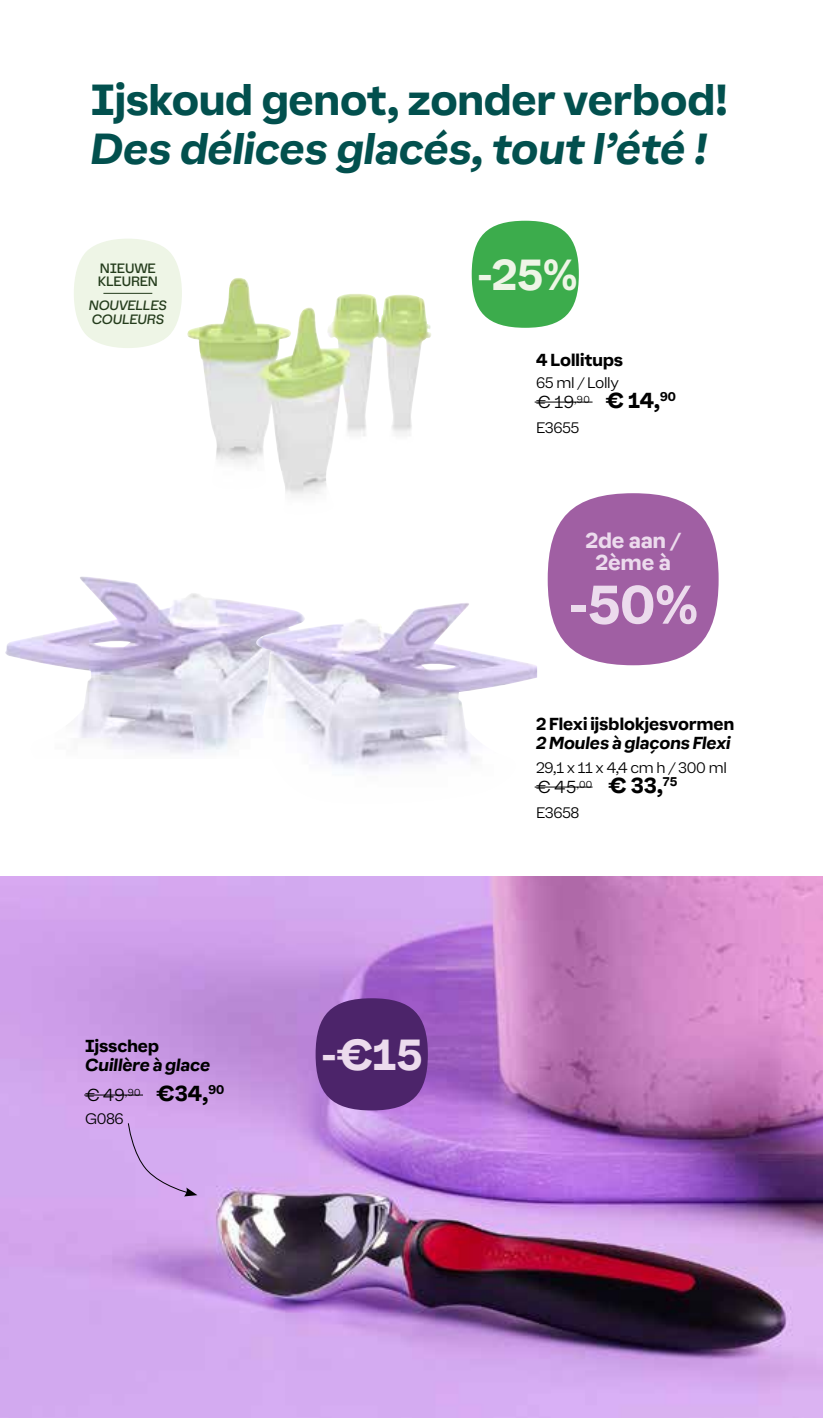
<style>
.page{position:relative;width:823px;height:1418px;background:#fff}
.page>*{position:absolute;margin:0;border:0;box-sizing:border-box;transform-origin:0 0}
.t1{font:700 50px "Earl Sans";color:#ecdbed}
.t2{font:italic 700 40px "Earl Sans";color:#02504e}
.t3{font:700 40px "Earl Sans";color:#02504e}
.t4{font:700 40px "Earl Sans";color:#eef5e6}
.t5{font:700 40px "Earl Sans";color:#ecdbed}
.t6{font:700 20px "Earl Sans";color:#000}
.t7{font:700 20px/21.6px "Earl Sans";color:#ecdbed;text-align:center}
.t8{font:700 16px "Earl Sans";color:#000}
.t9{font:italic 700 16px "Earl Sans";color:#000}
.t10{font:300 14px "Earl Sans";letter-spacing:-.03em;color:#000}
.t11{font:italic 12.4px/14px "Earl Sans";letter-spacing:-.01em;color:#243c1c}
.t12{font:12.4px/12.8px "Earl Sans";letter-spacing:-.015em;color:#243c1c}
.s1{font-weight:300;font-size:16px}
</style>
<div class="page">
<img style="left:187px;top:278px;width:244px;height:217px">
<img style="left:5px;top:576px;width:250px;height:177px">
<img style="left:255px;top:603px;width:282px;height:185px">
<img style="left:0;top:876px;width:822px;height:541px">
<div style="left:127px;top:1122px;width:70px;height:74px;background:#d4abf1"></div>
<svg style="left:74px;top:239px;width:108px;height:109px"></svg>
<hr style="left:103px;top:293px;width:49px;height:1px;background:#243c1c">
<hr style="left:534px;top:401px;width:58px;height:1px;background:#000">
<hr style="left:534px;top:786px;width:58px;height:1px;background:#000">
<div style="left:471px;top:221px;width:107px;height:107px;background:#3cac4c;border-radius:50%"></div>
<div style="left:547px;top:493px;width:171px;height:172px;background:#a05fa3;border-radius:50%"></div>
<hr style="left:84px;top:1094px;width:59px;height:1px;background:#000">
<div style="left:315px;top:998px;width:112px;height:112px;background:#4c246a;border-radius:50%"></div>
<h2 class="t3" style="left:91px;top:65px;width:638px">Ijskoud genot, zonder verbod!</h2>
<h2 class="t2" style="left:91px;top:113px;width:618px">Des délices glacés, tout l'été !</h2>
<p class="t12" style="left:98px;top:261px;width:61px">NIEUWE<br>KLEUREN</p>
<h2 class="t4" style="left:477px;top:240px;width:102px">-25%</h2>
<p class="t11" style="left:89px;top:297px;width:79px">NOUVELLES<br>COULEURS</p>
<p class="t8" style="left:85px;top:1032px;width:75px">Ijsschep</p>
<p class="t9" style="left:85px;top:1051px;width:127px">Cuillère à glace</p>
<h3 class="t6" style="left:85px;top:1076px;width:140px"><span class="s1">€ 49</span><sup>,90</sup> €34,<sup>90</sup></h3>
<p class="t10" style="left:85px;top:1106px;width:40px">G086</p>
<h2 class="t5" style="left:321px;top:1019px;width:102px">-€15</h2>
<p class="t8" style="left:535px;top:345px;width:89px">4 Lollitups</p>
<p class="t10" style="left:535px;top:371px;width:84px">65 ml / Lolly</p>
<h3 class="t6" style="left:535px;top:383px;width:141px"><span class="s1">€ 19</span><sup>,90</sup> € 14,<sup>90</sup></h3>
<p class="t10" style="left:535px;top:416px;width:45px">E3655</p>
<h3 class="t7" style="left:585px;top:528px;width:97px">2de aan /<br>2ème à</h3>
<h1 class="t1" style="left:568px;top:561px;width:131px">-50%</h1>
<p class="t8" style="left:535px;top:710px;width:199px">2 Flexi ijsblokjesvormen</p>
<p class="t9" style="left:535px;top:729px;width:196px">2 Moules à glaçons Flexi</p>
<p class="t10" style="left:535px;top:756px;width:192px">29,1 x 11 x 4,4 cm h / 300 ml</p>
<h3 class="t6" style="left:535px;top:768px;width:143px"><span class="s1">€ 45</span><sup>,00</sup> € 33,<sup>75</sup></h3>
<p class="t10" style="left:535px;top:801px;width:45px">E3658</p>
</div>
